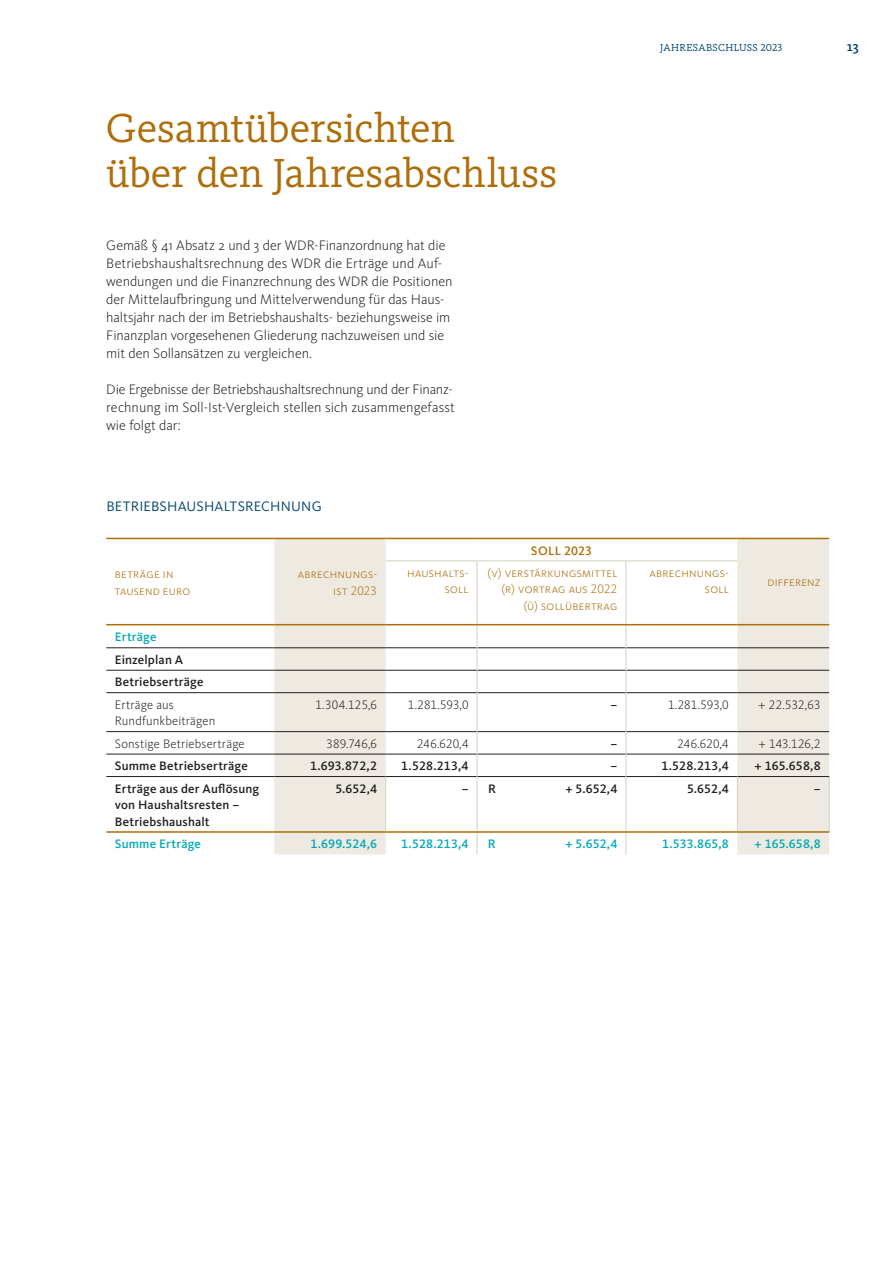
<style>
.page{position:relative;width:893px;height:1263px;background:#fff}
.page>*{position:absolute;margin:0;border:0;box-sizing:border-box;transform-origin:0 0}
.t1{font:42px/45px "WDR Slab";letter-spacing:-.01em;color:#ae6e0a}
.t2{font:300 14.25px/18px "WDR Sans";letter-spacing:-.005em;color:#231f20}
.t3{font:14.25px "WDR Sans";letter-spacing:.015em;color:#004673}
.t4{font:500 14.25px "WDR Slab";color:#004673}
.t5{font:500 12.75px/16.5px "WDR Sans";letter-spacing:.015em;color:#231f20}
.t6{font:300 12.75px/16.5px "WDR Sans";letter-spacing:.02em;color:#ae6e0a;text-align:right}
.t7{font:300 12.75px/16.5px "WDR Sans";letter-spacing:.005em;color:#231f20}
.t8{font:500 12.75px "WDR Sans";letter-spacing:.015em;color:#00aab8}
.t9{font:500 12.75px "WDR Sans";color:#ae6e0a}
.t10{font:10.5px "WDR Slab";letter-spacing:.03em;color:#004673}
</style>
<div class="page">
<svg style="left:106px;top:539px;width:168px;height:215px"></svg>
<svg style="left:274px;top:539px;width:555px;height:315px"></svg>
<hr style="left:106px;top:624px;width:168px;height:1px;background:#ae6e0a">
<hr style="left:274px;top:624px;width:112px;height:1px;background:#ae6e0a">
<hr style="left:737px;top:624px;width:92px;height:1px;background:#ae6e0a">
<hr style="left:274px;top:538px;width:112px;height:1px;background:#ae6e0a">
<hr style="left:386px;top:538px;width:91px;height:1px;background:#ae6e0a">
<hr style="left:477px;top:538px;width:149px;height:1px;background:#ae6e0a">
<hr style="left:626px;top:538px;width:111px;height:1px;background:#ae6e0a">
<hr style="left:737px;top:538px;width:92px;height:1px;background:#ae6e0a">
<hr style="left:106px;top:538px;width:168px;height:1px;background:#ae6e0a">
<hr style="left:106px;top:647px;width:168px;height:1px;background:#231f20">
<hr style="left:274px;top:647px;width:112px;height:1px;background:#231f20">
<hr style="left:386px;top:647px;width:91px;height:1px;background:#231f20">
<hr style="left:477px;top:647px;width:149px;height:1px;background:#231f20">
<hr style="left:626px;top:647px;width:111px;height:1px;background:#231f20">
<hr style="left:737px;top:647px;width:92px;height:1px;background:#231f20">
<hr style="left:106px;top:670px;width:168px;height:1px;background:#231f20">
<hr style="left:274px;top:670px;width:112px;height:1px;background:#231f20">
<hr style="left:386px;top:670px;width:91px;height:1px;background:#231f20">
<hr style="left:477px;top:670px;width:149px;height:1px;background:#231f20">
<hr style="left:626px;top:670px;width:111px;height:1px;background:#231f20">
<hr style="left:737px;top:670px;width:92px;height:1px;background:#231f20">
<hr style="left:106px;top:692px;width:168px;height:1px;background:#231f20">
<hr style="left:274px;top:692px;width:112px;height:1px;background:#231f20">
<hr style="left:386px;top:692px;width:91px;height:1px;background:#231f20">
<hr style="left:477px;top:692px;width:149px;height:1px;background:#231f20">
<hr style="left:626px;top:692px;width:111px;height:1px;background:#231f20">
<hr style="left:737px;top:692px;width:92px;height:1px;background:#231f20">
<hr style="left:106px;top:731px;width:168px;height:1px;background:#231f20">
<hr style="left:274px;top:731px;width:112px;height:1px;background:#231f20">
<hr style="left:386px;top:731px;width:91px;height:1px;background:#231f20">
<hr style="left:477px;top:731px;width:149px;height:1px;background:#231f20">
<hr style="left:626px;top:731px;width:111px;height:1px;background:#231f20">
<hr style="left:737px;top:731px;width:92px;height:1px;background:#231f20">
<hr style="left:106px;top:754px;width:168px;height:1px;background:#231f20">
<hr style="left:274px;top:754px;width:112px;height:1px;background:#231f20">
<hr style="left:386px;top:754px;width:91px;height:1px;background:#231f20">
<hr style="left:477px;top:754px;width:149px;height:1px;background:#231f20">
<hr style="left:626px;top:754px;width:111px;height:1px;background:#231f20">
<hr style="left:737px;top:754px;width:92px;height:1px;background:#231f20">
<hr style="left:106px;top:776px;width:168px;height:1px;background:#231f20">
<hr style="left:274px;top:776px;width:112px;height:1px;background:#231f20">
<hr style="left:386px;top:776px;width:91px;height:1px;background:#231f20">
<hr style="left:477px;top:776px;width:149px;height:1px;background:#231f20">
<hr style="left:626px;top:776px;width:111px;height:1px;background:#231f20">
<hr style="left:737px;top:776px;width:92px;height:1px;background:#231f20">
<hr style="left:386px;top:561px;width:91px;height:1px;background:#d8d0c0">
<hr style="left:477px;top:561px;width:1px;height:63px;background:#d8d0c0">
<hr style="left:477px;top:561px;width:149px;height:1px;background:#d8d0c0">
<hr style="left:626px;top:561px;width:1px;height:63px;background:#d8d0c0">
<hr style="left:626px;top:561px;width:111px;height:1px;background:#d8d0c0">
<svg style="left:477px;top:625px;width:1px;height:68px"></svg>
<svg style="left:626px;top:625px;width:1px;height:68px"></svg>
<hr style="left:477px;top:693px;width:1px;height:39px;background:#d8d0c0">
<svg style="left:477px;top:732px;width:1px;height:44px"></svg>
<hr style="left:385px;top:777px;width:1px;height:54px;background:#d8d0c0">
<hr style="left:737px;top:777px;width:1px;height:54px;background:#d8d0c0">
<hr style="left:626px;top:693px;width:1px;height:39px;background:#d8d0c0">
<svg style="left:626px;top:732px;width:1px;height:44px"></svg>
<hr style="left:477px;top:776px;width:1px;height:55px;background:#d8d0c0">
<hr style="left:829px;top:777px;width:1px;height:54px;background:#d8d0c0">
<hr style="left:626px;top:776px;width:1px;height:55px;background:#d8d0c0">
<svg style="left:477px;top:833px;width:1px;height:21px"></svg>
<svg style="left:626px;top:833px;width:1px;height:21px"></svg>
<hr style="left:386px;top:624px;width:91px;height:1px;background:#ae6e0a">
<hr style="left:477px;top:624px;width:149px;height:1px;background:#ae6e0a">
<hr style="left:626px;top:624px;width:111px;height:1px;background:#ae6e0a">
<hr style="left:106px;top:831px;width:168px;height:2px;background:#ae6e0a">
<hr style="left:274px;top:831px;width:112px;height:2px;background:#ae6e0a">
<hr style="left:386px;top:831px;width:91px;height:2px;background:#ae6e0a">
<hr style="left:477px;top:831px;width:149px;height:2px;background:#ae6e0a">
<hr style="left:626px;top:831px;width:111px;height:2px;background:#ae6e0a">
<hr style="left:737px;top:831px;width:92px;height:2px;background:#ae6e0a">
<h1 class="t1" style="left:106px;top:105px;width:453px">Gesamtübersichten<br>über den Jahresabschluss</h1>
<p class="t2" style="left:106px;top:237px;width:348px">Gemäß § 41 Absatz 2 und 3 der WDR-Finanzordnung hat die Betriebshaushaltsrechnung des WDR die Erträge und Auf&shy;wendungen und die Finanzrechnung des WDR die Positionen der Mittelaufbringung und Mittelverwendung für das Haus&shy;haltsjahr nach der im Betriebshaushalts- beziehungsweise im Finanzplan vorgesehenen Gliederung nachzuweisen und sie mit den Sollansätzen zu vergleichen.</p>
<p class="t2" style="left:106px;top:380px;width:350px">Die Ergebnisse der Betriebshaushaltsrechnung und der Finanz&shy;rechnung im Soll-Ist-Vergleich stellen sich zusammengefasst wie folgt dar:</p>
<p class="t3" style="left:106px;top:498px;width:217px">BETRIEBSHAUSHALTSRECHNUNG</p>
<p class="t9" style="left:531px;top:543px;width:63px">SOLL 2023</p>
<p class="t10" style="left:660px;top:41px;width:124px">JAHRESABSCHLUSS 2023</p>
<p class="t4" style="left:847px;top:38px;width:14px">13</p>
<p class="t6" style="left:115px;top:566px;width:77px;text-align:left">beträge in tausend euro</p>
<p class="t6" style="left:298px;top:566px;width:81px">abrechnungs&shy;ist 2023</p>
<p class="t6" style="left:407px;top:564px;width:63px">haushalts&shy;soll</p>
<p class="t6" style="left:488px;top:564px;width:131px">(v) verstärkungsmittel (r) vortrag aus 2022 (ü) sollübertrag</p>
<p class="t6" style="left:649px;top:564px;width:81px">abrechnungs&shy;soll</p>
<p class="t6" style="left:767px;top:574px;width:55px">differenz</p>
<p class="t8" style="left:115px;top:629px;width:43px">Erträge</p>
<p class="t5" style="left:115px;top:648px;width:90px;line-height:22.5px">Einzelplan A<br>Betriebserträge</p>
<p class="t7" style="left:115px;top:696px;width:102px">Erträge aus<br>Rundfunkbeiträgen</p>
<p class="t7" style="left:315px;top:696px;width:63px">1.304.125,6</p>
<p class="t7" style="left:408px;top:696px;width:62px">1.281.593,0</p>
<p class="t5" style="left:610px;top:696px;width:8px">–</p>
<p class="t7" style="left:668px;top:696px;width:62px">1.281.593,0</p>
<p class="t7" style="left:758px;top:696px;width:64px">+ 22.532,63</p>
<p class="t7" style="left:115px;top:735px;width:131px">Sonstige Betriebserträge</p>
<p class="t7" style="left:327px;top:735px;width:52px">389.746,6</p>
<p class="t7" style="left:417px;top:735px;width:53px">246.620,4</p>
<p class="t5" style="left:610px;top:735px;width:8px">–</p>
<p class="t7" style="left:677px;top:735px;width:53px">246.620,4</p>
<p class="t7" style="left:758px;top:735px;width:64px">+ 143.126,2</p>
<p class="t5" style="left:115px;top:757px;width:135px">Summe Betriebserträge</p>
<p class="t5" style="left:310px;top:757px;width:69px">1.693.872,2</p>
<p class="t5" style="left:401px;top:757px;width:69px">1.528.213,4</p>
<p class="t5" style="left:610px;top:757px;width:8px">–</p>
<p class="t5" style="left:661px;top:757px;width:69px">1.528.213,4</p>
<p class="t5" style="left:755px;top:757px;width:68px">+ 165.658,8</p>
<p class="t5" style="left:115px;top:780px;width:146px">Erträge aus der Auflösung von Haushaltsresten –<br>Betriebshaushalt</p>
<p class="t5" style="left:335px;top:780px;width:43px">5.652,4</p>
<p class="t5" style="left:462px;top:780px;width:36px">– R</p>
<p class="t5" style="left:565px;top:780px;width:53px">+ 5.652,4</p>
<p class="t5" style="left:687px;top:780px;width:43px">5.652,4</p>
<p class="t5" style="left:814px;top:780px;width:8px">–</p>
<p class="t8" style="left:115px;top:836px;width:88px">Summe Erträge</p>
<p class="t8" style="left:310px;top:836px;width:68px">1.699.524,6</p>
<p class="t8" style="left:401px;top:836px;width:69px">1.528.213,4</p>
<p class="t8" style="left:488px;top:836px;width:9px">R</p>
<p class="t8" style="left:565px;top:836px;width:53px">+ 5.652,4</p>
<p class="t8" style="left:662px;top:836px;width:68px">1.533.865,8</p>
<p class="t8" style="left:755px;top:836px;width:68px">+ 165.658,8</p>
</div>
